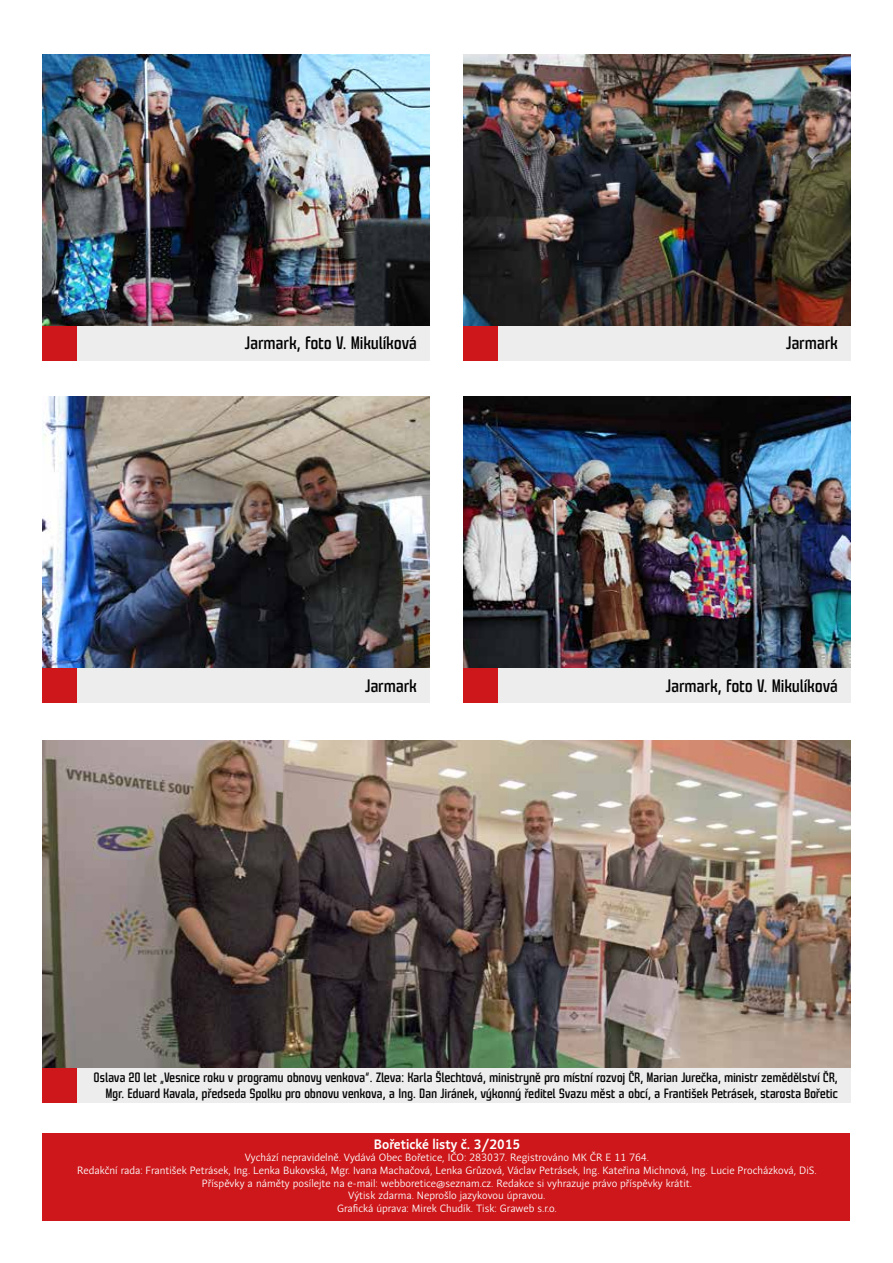
<style>
.page{position:relative;width:893px;height:1263px;background:#fff}
.page>*{position:absolute;margin:0;border:0;box-sizing:border-box;transform-origin:0 0}
.t1{font:18px "Fenix 23";letter-spacing:.025em;color:#000}
.t2{font:13.5px/16.2px "Fenix 23";letter-spacing:.025em;color:#000;text-align:right}
.t3{font:700 13.5px "Andulka Sans";color:#fff}
.t4{font:10.5px/12.6px "Andulka Sans";color:#fff;text-align:center}
</style>
<div class="page">
<img style="left:43px;top:741px;width:807px;height:327px">
<div style="left:77px;top:1068px;width:773px;height:34px;background:#ededed"></div>
<div style="left:43px;top:1068px;width:34px;height:34px;background:#cd171a"></div>
<div style="left:43px;top:1133px;width:807px;height:87px;background:#cd171a"></div>
<img style="left:43px;top:54px;width:386px;height:272px">
<img style="left:43px;top:396px;width:386px;height:272px">
<img style="left:463px;top:396px;width:387px;height:272px">
<div style="left:77px;top:326px;width:352px;height:34px;background:#ededed"></div>
<div style="left:77px;top:668px;width:352px;height:34px;background:#ededed"></div>
<div style="left:497px;top:668px;width:353px;height:34px;background:#ededed"></div>
<div style="left:43px;top:326px;width:34px;height:34px;background:#cd171a"></div>
<div style="left:43px;top:668px;width:34px;height:34px;background:#cd171a"></div>
<div style="left:463px;top:668px;width:34px;height:34px;background:#cd171a"></div>
<img style="left:463px;top:54px;width:387px;height:272px">
<div style="left:497px;top:326px;width:353px;height:34px;background:#ededed"></div>
<div style="left:463px;top:326px;width:34px;height:34px;background:#cd171a"></div>
<h1 class="t1" style="left:245px;top:334px;width:173px">Jarmark, foto V. Mikulíková</h1>
<h1 class="t1" style="left:786px;top:334px;width:53px">Jarmark</h1>
<h1 class="t1" style="left:365px;top:677px;width:53px">Jarmark</h1>
<h1 class="t1" style="left:666px;top:677px;width:173px">Jarmark, foto V. Mikulíková</h1>
<p class="t2" style="left:94px;top:1069px;width:745px">Oslava 20 let „Vesnice roku v programu obnovy venkova“. Zleva: Karla Šlechtová, ministryně pro místní rozvoj ČR, Marian Jurečka, ministr zemědělství ČR,<br>Mgr. Eduard Kavala, předseda Spolku pro obnovu venkova, a Ing. Dan Jiránek, výkonný ředitel Svazu měst a obcí, a František Petrásek, starosta Bořetic</p>
<p class="t3" style="left:374px;top:1136px;width:148px">Bořetické listy č. 3/2015</p>
<p class="t4" style="left:77px;top:1151px;width:741px">Vychází nepravidelně. Vydává Obec Bořetice, IČO: 283037. Registrováno MK ČR E 11 764.<br>Redakční rada: František Petrásek, Ing. Lenka Bukovská, Mgr. Ivana Machačová, Lenka Grůzová, Václav Petrásek, Ing. Kateřina Michnová, Ing. Lucie Procházková, DiS.<br>Příspěvky a náměty posílejte na e-mail: webboretice@seznam.cz. Redakce si vyhrazuje právo příspěvky krátit.<br>Výtisk zdarma. Neprošlo jazykovou úpravou.<br>Grafická úprava: Mirek Chudík. Tisk: Graweb s.r.o.</p>
</div>
